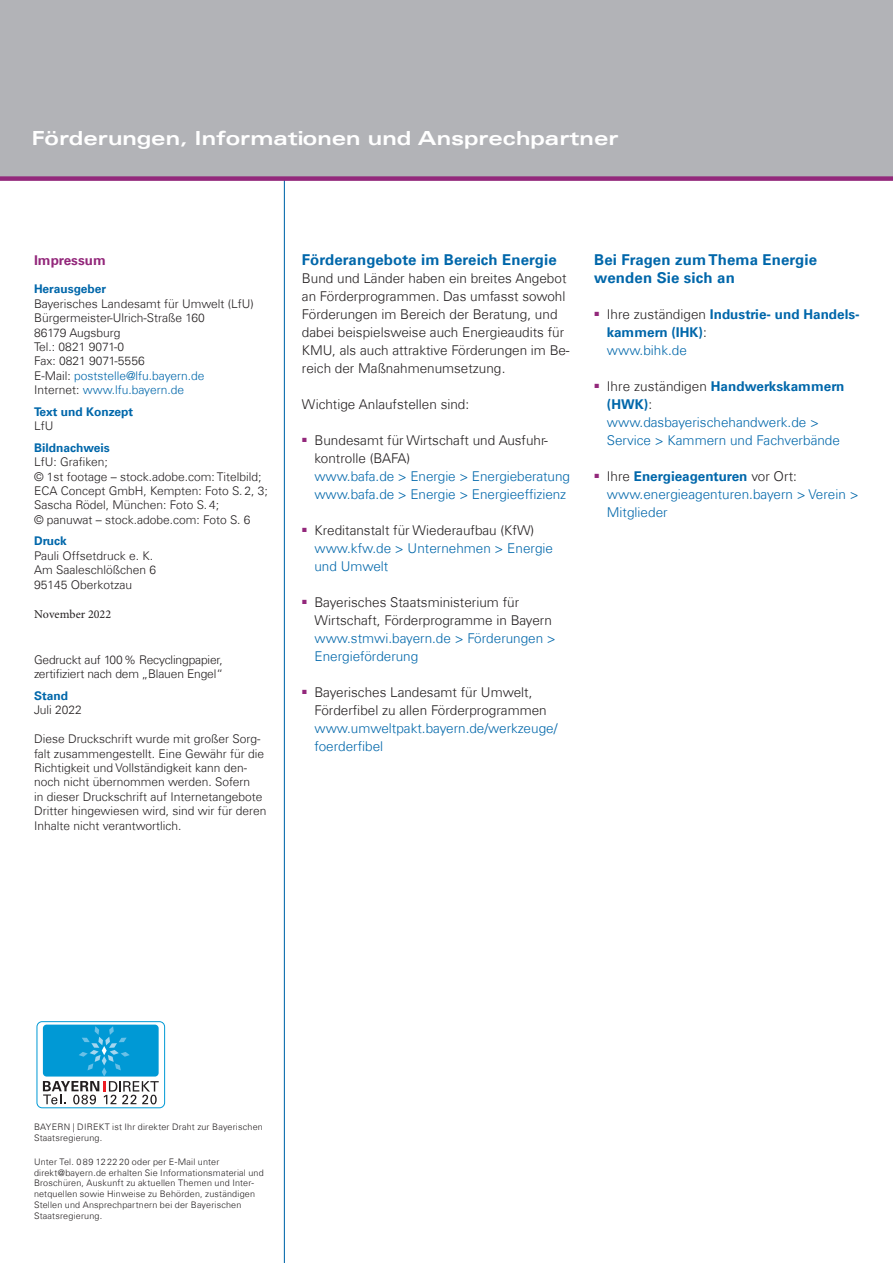
<style>
.page{position:relative;width:893px;height:1263px;background:#fff}
.page>*{position:absolute;margin:0;border:0;box-sizing:border-box;transform-origin:0 0}
.t1{font:19.5px "Univers Com 63 Bold Ext";color:#fff}
.HL_2{font:700 15px/18px "Univers Com 65";letter-spacing:.01em;color:#0067aa}
.Fließ{font:300 13.5px/18px "Univers Com 45";color:#231f20}
.Fließ-2{font:300 13.5px/18px "Univers Com 45";color:#0067aa}
.Fließ_50c60k{font:300 13.5px/18px "Univers Com 45";color:#0067aa}
.Fließ_50c60k-2{font:700 13.5px/18px "Univers Com 65";color:#0067aa}
.Impressum_Ü{font:700 13.5px "Univers Com 65";color:#93287b}
.Impressum_ZwischenHL{font:300 12px/14.4px "Univers Com 45";color:#231f20}
.Impressum_Ü2{font:300 12px/14.4px "Univers Com 45";color:#231f20}
.t2{font:300 12px "Univers Com 45";color:#0067aa}
.Impressum_Ü2-2{font:700 12px "Univers Com 65";color:#0067aa}
.Impressum_Ü2-3{font:12px "Minion Pro";color:#231f20}
.Bayern-direkt{font:300 9px/10.8px "Univers Com 45";letter-spacing:.02em;color:#231f20}
.s1{color:#231f20}
.s2{font-family:"Univers Com 65";font-weight:700;color:#0067aa}
.s3{color:#0067aa}
.s4{font-family:"Univers Com 45";font-weight:300;color:#231f20}
.s5{font-family:"Univers Com 45";font-weight:300}
.s6{font-family:"Univers Com 65";font-weight:700}
</style>
<div class="page">
<hr style="left:284px;top:0;width:1px;height:1263px;background:#0067aa">
<div style="left:0;top:0;width:893px;height:179px;background:#b2b3b7"></div>
<svg style="left:36px;top:1021px;width:130px;height:88px"></svg>
<div style="left:37px;top:1022px;width:128px;height:86px;background:#fff;border-radius:5px"></div>
<div style="left:37px;top:1021px;width:128px;height:87px;border:1px solid #0099d5;border-radius:5px"></div>
<div style="left:43px;top:1024px;width:116px;height:52px;background:#0099d5;border-radius:4px"></div>
<svg style="left:43px;top:1026px;width:116px;height:78px"></svg>
<div style="left:0;top:176px;width:893px;height:5px;background:#93287b"></div>
<p class="t1" style="left:32px;top:127px;width:588px">Förderungen, Informationen und Ansprechpartner</p>
<p class="Impressum_Ü" style="left:34px;top:252px;width:73px">Impressum</p>
<p class="Impressum_Ü2-2" style="left:34px;top:282px;width:74px">Herausgeber</p>
<p class="Impressum_ZwischenHL" style="left:34px;top:296px;width:221px">Bayerisches Landesamt für Umwelt (LfU)</p>
<p class="Impressum_ZwischenHL" style="left:34px;top:311px;width:172px">Bürgermeister-Ulrich-Straße 160</p>
<p class="Impressum_ZwischenHL" style="left:34px;top:325px;width:88px">86179 Augsburg</p>
<p class="Impressum_ZwischenHL" style="left:34px;top:340px;width:92px">Tel.: 0821 9071-0</p>
<p class="Impressum_ZwischenHL" style="left:34px;top:354px;width:112px">Fax: 0821 9071-5556</p>
<p class="t2" style="left:34px;top:368px;width:172px"><span class="s1">E-Mail:</span> poststelle@lfu.bayern.de</p>
<p class="t2" style="left:34px;top:383px;width:151px"><span class="s1">Internet:</span> www.lfu.bayern.de</p>
<p class="Impressum_Ü2-2" style="left:34px;top:404px;width:101px">Text und Konzept</p>
<p class="Impressum_ZwischenHL" style="left:34px;top:419px;width:21px">LfU</p>
<p class="Impressum_Ü2-2" style="left:34px;top:440px;width:77px">Bildnachweis</p>
<p class="Impressum_ZwischenHL" style="left:34px;top:455px;width:75px">LfU: Grafiken;</p>
<p class="Impressum_ZwischenHL" style="left:34px;top:469px;width:235px">© 1st footage – stock.adobe.com: Titelbild;<br>ECA Concept GmbH, Kempten: Foto S. 2, 3;</p>
<p class="Impressum_ZwischenHL" style="left:34px;top:498px;width:187px">Sascha Rödel, München: Foto S. 4;</p>
<p class="Impressum_ZwischenHL" style="left:34px;top:512px;width:218px">© panuwat – stock.adobe.com: Foto S. 6</p>
<p class="Impressum_Ü2" style="left:34px;top:534px;width:124px"><span class="s2">Druck<br></span>Pauli Offsetdruck e. K.<br>Am Saaleschlößchen 6<br>95145 Oberkotzau</p>
<p class="Impressum_Ü2-3" style="left:34px;top:606px;width:79px">November 2022</p>
<p class="Impressum_ZwischenHL" style="left:34px;top:652px;width:191px">Gedruckt auf 100% Recyclingpapier, zertifiziert nach dem „Blauen Engel“</p>
<p class="Impressum_Ü2-2" style="left:34px;top:689px;width:36px">Stand</p>
<p class="Impressum_ZwischenHL" style="left:34px;top:703px;width:49px">Juli 2022</p>
<p class="Impressum_ZwischenHL" style="left:34px;top:732px;width:234px">Diese Druckschrift wurde mit großer Sorg&shy;falt zusammengestellt. Eine Gewähr für die Richtigkeit und Vollständigkeit kann den&shy;noch nicht übernommen werden. Sofern<br>in dieser Druckschrift auf Internetangebote Dritter hingewiesen wird, sind wir für deren Inhalte nicht verantwortlich.</p>
<p class="HL_2" style="left:302px;top:250px;width:256px">Förderangebote im Bereich Energie</p>
<p class="Fließ" style="left:302px;top:269px;width:269px">Bund und Länder haben ein breites Angebot an Förderprogrammen. Das umfasst sowohl Förderungen im Bereich der Beratung, und dabei beispielsweise auch Energieaudits für KMU, als auch attraktive Förderungen im Be&shy;reich der Maßnahmenumsetzung.</p>
<p class="Fließ" style="left:302px;top:395px;width:169px">Wichtige Anlaufstellen sind:</p>
<p class="Fließ-2" style="left:314px;top:431px;width:257px;text-indent:-13px"><sup>■</sup> <span class="s1">Bundesamt für Wirtschaft und Ausfuhr&shy;kontrolle (BAFA)<br></span>www.bafa.de &gt; Energie &gt; Energieberatung www.bafa.de &gt; Energie &gt; Energieeffizienz</p>
<p class="Fließ-2" style="left:314px;top:521px;width:240px;text-indent:-13px"><sup>■</sup> <span class="s1">Kreditanstalt für Wiederaufbau (KfW) </span>www.kfw.de &gt; Unternehmen &gt; Energie und Umwelt</p>
<p class="Fließ" style="left:314px;top:593px;width:243px;text-indent:-13px"><sup>■</sup> Bayerisches Staatsministerium für Wirtschaft, Förderprogramme in Bayern <span class="s3">www.stmwi.bayern.de &gt; Förderungen &gt; Energieförderung</span></p>
<p class="Fließ" style="left:314px;top:683px;width:244px;text-indent:-13px"><sup>■</sup> Bayerisches Landesamt für Umwelt, Förderfibel zu allen Förderprogrammen <span class="s3">www.umweltpakt.bayern.de/werkzeuge/ foerderfibel</span></p>
<p class="HL_2" style="left:594px;top:250px;width:224px">Bei Fragen zum Thema Energie wenden Sie sich an</p>
<p class="Fließ_50c60k-2" style="left:607px;top:305px;width:254px;text-indent:-13px"><sup>■</sup> <span class="s4">Ihre zuständigen</span> Industrie- und Handels&shy;kammern (IHK)<span class="s4">:<br></span><span class="s5">www.bihk.de</span></p>
<p class="Fließ_50c60k" style="left:607px;top:377px;width:239px;text-indent:-13px"><sup>■</sup> <span class="s1">Ihre zuständigen</span> <span class="s6">Handwerkskammern (HWK)</span><span class="s1">: </span>www.dasbayerischehandwerk.de &gt;<br>Service &gt; Kammern und Fachverbände</p>
<p class="Fließ_50c60k" style="left:607px;top:467px;width:253px;text-indent:-13px"><sup>■</sup> <span class="s1">Ihre</span> <span class="s6">Energieagenturen</span> <span class="s1">vor Ort: </span>www.energieagenturen.bayern &gt; Verein &gt;<br>Mitglieder</p>
<p class="Bayern-direkt" style="left:34px;top:1122px;width:230px">BAYERN | DIREKT ist Ihr direkter Draht zur Bayerischen<br>Staatsregierung.</p>
<p class="Bayern-direkt" style="left:34px;top:1156px;width:231px">Unter Tel. 0 89 12 22 20 oder per E-Mail unter direkt@bayern.de erhalten Sie Informationsmaterial und Broschüren, Auskunft zu aktuellen Themen und Inter&shy;netquellen sowie Hinweise zu Behörden, zuständigen Stellen und Ansprechpartnern bei der Bayerischen Staatsregierung.</p>
</div>
